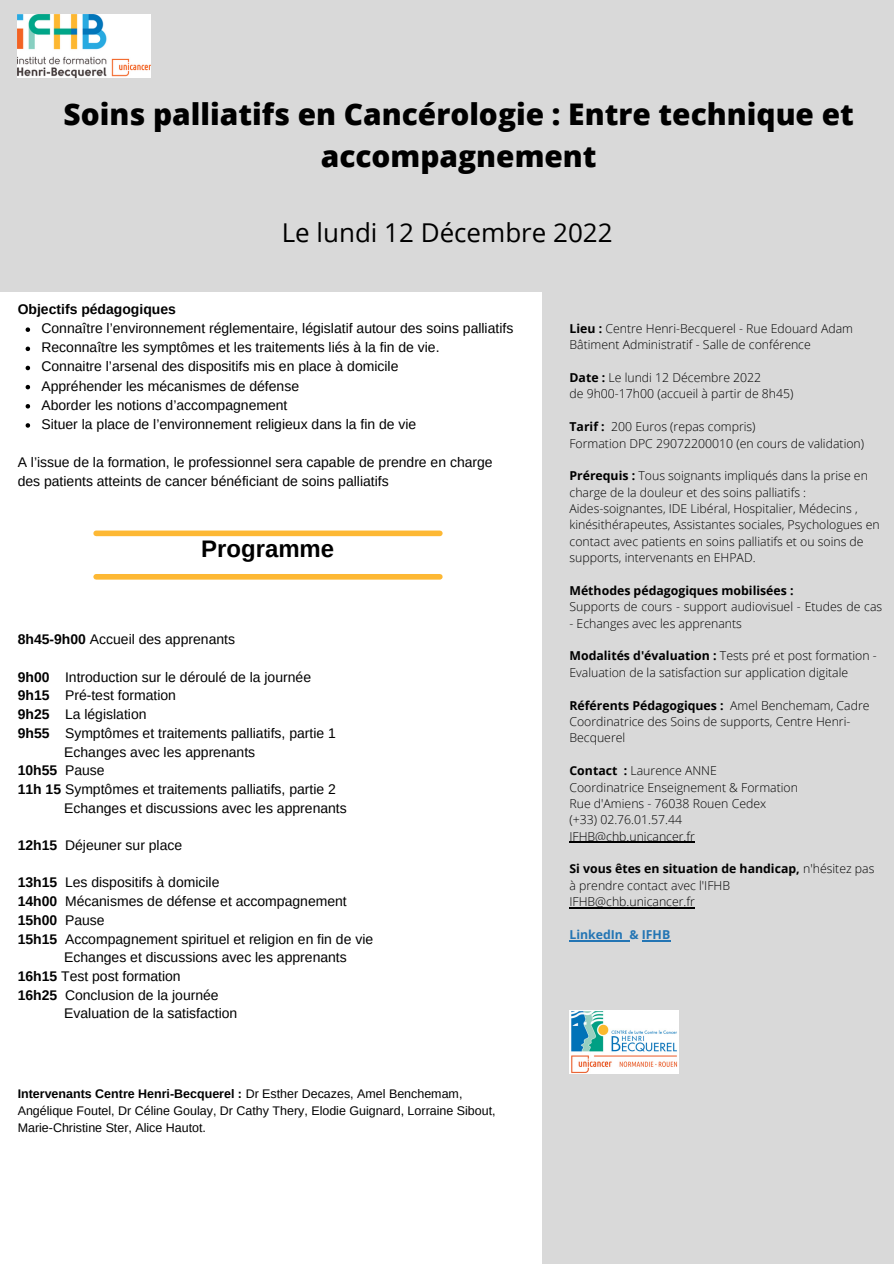
<style>
.page{position:relative;width:894px;height:1264px;background:#fff}
.page>*{position:absolute;margin:0;border:0;box-sizing:border-box;transform-origin:0 0}
.t1{font:800 29.85px/41.7px "Open Sans";color:#000;text-align:center}
.t2{font:25.95px "Open Sans";color:#000}
.t3{font:700 24px "Arimo";color:#000}
.t4{font:13.95px/19.2px "Arimo";color:#000}
.t5{font:700 13.95px "Arimo";color:#000}
.t6{font:12.45px/16.6px "Arimo";color:#000}
.t7{font:300 12.3px/16.4px "Open Sans";color:#000}
.t8{font:700 12.3px "Open Sans";color:#000}
.t9{font:700 12.3px "Open Sans";color:#2375b4}
.s1{font-weight:700}
.s2{font-weight:400}
</style>
<div class="page">
<div style="left:0;top:0;width:893px;height:1263px;background:#d9d9d9"></div>
<div style="left:1px;top:292px;width:540px;height:971px;background:#fff"></div>
<hr style="left:569px;top:841px;width:126px;height:1px;background:#000">
<hr style="left:569px;top:907px;width:126px;height:1px;background:#000">
<hr style="left:569px;top:940px;width:54px;height:1px;background:#2375b4">
<svg style="left:642px;top:940px;width:28px;height:1px"></svg>
<img style="left:569px;top:1010px;width:109px;height:63px">
<div style="left:96px;top:530px;width:343px;height:6px;background:#fdb834"></div>
<svg style="left:26px;top:327px;width:4px;height:5px"></svg>
<svg style="left:26px;top:346px;width:4px;height:5px"></svg>
<svg style="left:26px;top:366px;width:4px;height:4px"></svg>
<svg style="left:26px;top:385px;width:4px;height:4px"></svg>
<svg style="left:26px;top:404px;width:4px;height:4px"></svg>
<svg style="left:26px;top:423px;width:4px;height:4px"></svg>
<img style="left:18px;top:15px;width:133px;height:63px">
<div style="left:96px;top:574px;width:343px;height:5px;background:#fdb834"></div>
<p class="t1" style="left:63px;top:93px;width:791px">Soins palliatifs en Cancérologie : Entre technique et accompagnement</p>
<p class="t5" style="left:18px;top:301px;width:160px">Objectifs pédagogiques</p>
<p class="t2" style="left:282px;top:214px;width:332px">Le lundi 12 Décembre 2022</p>
<p class="t4" style="left:41px;top:318px;width:473px">Connaître l’environnement réglementaire, législatif autour des soins palliatifs</p>
<p class="t4" style="left:41px;top:338px;width:399px">Reconnaître les symptômes et les traitements liés à la fin de vie.</p>
<p class="t4" style="left:41px;top:357px;width:358px">Connaitre l’arsenal des dispositifs mis en place à domicile</p>
<p class="t4" style="left:41px;top:376px;width:259px">Appréhender les mécanismes de défense</p>
<p class="t4" style="left:41px;top:395px;width:247px">Aborder les notions d’accompagnement</p>
<p class="t4" style="left:41px;top:414px;width:376px">Situer la place de l’environnement religieux dans la fin de vie</p>
<p class="t4" style="left:18px;top:452px;width:476px">A l’issue de la formation, le professionnel sera capable de prendre en charge des patients atteints de cancer bénéficiant de soins palliatifs</p>
<p class="t3" style="left:201px;top:535px;width:134px">Programme</p>
<p class="t4" style="left:18px;top:630px;width:219px"><span class="s1">8h45-9h00</span> Accueil des apprenants</p>
<p class="t4" style="left:18px;top:667px;width:295px"><span class="s1">9h00</span> Introduction sur le déroulé de la journée</p>
<p class="t4" style="left:18px;top:686px;width:160px"><span class="s1">9h15</span> Pré-test formation</p>
<p class="t4" style="left:18px;top:704px;width:130px"><span class="s1">9h25</span> La législation</p>
<p class="t4" style="left:18px;top:723px;width:319px"><span class="s1">9h55</span> Symptômes et traitements palliatifs, partie 1</p>
<p class="t4" style="left:64px;top:742px;width:192px">Echanges avec les apprenants</p>
<p class="t5" style="left:18px;top:762px;width:88px">10h55 <span class="s2">Pause</span></p>
<p class="t4" style="left:18px;top:779px;width:319px"><span class="s1">11h 15</span> Symptômes et traitements palliatifs, partie 2</p>
<p class="t4" style="left:64px;top:798px;width:284px">Echanges et discussions avec les apprenants</p>
<p class="t4" style="left:18px;top:835px;width:166px"><span class="s1">12h15</span> Déjeuner sur place</p>
<p class="t4" style="left:18px;top:873px;width:203px"><span class="s1">13h15</span> Les dispositifs à domicile</p>
<p class="t4" style="left:18px;top:891px;width:330px"><span class="s1">14h00</span> Mécanismes de défense et accompagnement</p>
<p class="t5" style="left:18px;top:912px;width:88px">15h00 <span class="s2">Pause</span></p>
<p class="t4" style="left:18px;top:929px;width:357px"><span class="s1">15h15</span> Accompagnement spirituel et religion en fin de vie</p>
<p class="t4" style="left:64px;top:947px;width:284px">Echanges et discussions avec les apprenants</p>
<p class="t4" style="left:18px;top:966px;width:164px"><span class="s1">16h15</span> Test post formation</p>
<p class="t4" style="left:18px;top:985px;width:202px"><span class="s1">16h25</span> Conclusion de la journée</p>
<p class="t4" style="left:64px;top:1003px;width:174px">Evaluation de la satisfaction</p>
<p class="t6" style="left:18px;top:1085px;width:479px"><span class="s1">Intervenants Centre Henri-Becquerel :</span> Dr Esther Decazes, Amel Benchemam,<br>Angélique Foutel, Dr Céline Goulay, Dr Cathy Thery, Elodie Guignard, Lorraine Sibout,<br>Marie-Christine Ster, Alice Hautot.</p>
<p class="t7" style="left:569px;top:320px;width:285px"><span class="s1">Lieu :</span> Centre Henri-Becquerel - Rue Edouard Adam</p>
<p class="t7" style="left:569px;top:336px;width:243px">Bâtiment Administratif - Salle de conférence</p>
<p class="t7" style="left:569px;top:369px;width:193px"><span class="s1">Date :</span> Le lundi 12 Décembre 2022</p>
<p class="t7" style="left:569px;top:385px;width:225px">de 9h00-17h00 (accueil à partir de 8h45)</p>
<p class="t7" style="left:569px;top:418px;width:187px"><span class="s1">Tarif :</span> 200 Euros (repas compris)</p>
<p class="t7" style="left:569px;top:434px;width:296px">Formation DPC 29072200010 (en cours de validation)</p>
<p class="t7" style="left:569px;top:467px;width:300px"><span class="s1">Prérequis :</span> Tous soignants impliqués dans la prise en charge de la douleur et des soins palliatifs :</p>
<p class="t7" style="left:569px;top:500px;width:311px">Aides-soignantes, IDE Libéral, Hospitalier, Médecins , kinésithérapeutes, Assistantes sociales, Psychologues en contact avec patients en soins palliatifs et ou soins de supports, intervenants en EHPAD.</p>
<p class="t8" style="left:569px;top:582px;width:225px">Méthodes pédagogiques mobilisées :</p>
<p class="t7" style="left:569px;top:598px;width:314px">Supports de cours - support audiovisuel - Etudes de cas</p>
<p class="t7" style="left:569px;top:614px;width:174px">- Echanges avec les apprenants</p>
<p class="t7" style="left:569px;top:647px;width:309px"><span class="s1">Modalités d'évaluation :</span> Tests pré et post formation -<br>Evaluation de la satisfaction sur application digitale</p>
<p class="t7" style="left:569px;top:696px;width:301px"><span class="s1">Référents Pédagogiques :</span> Amel Benchemam, Cadre<br>Coordinatrice des Soins de supports, Centre Henri-<br>Becquerel</p>
<p class="t7" style="left:569px;top:762px;width:149px"><span class="s1">Contact :</span> Laurence ANNE</p>
<p class="t7" style="left:569px;top:778px;width:230px">Coordinatrice Enseignement &amp; Formation</p>
<p class="t7" style="left:569px;top:795px;width:198px">Rue d'Amiens - 76038 Rouen Cedex</p>
<p class="t7" style="left:569px;top:811px;width:114px">(+33) 02.76.01.57.44</p>
<p class="t7" style="left:569px;top:827px;width:127px">IFHB@chb.unicancer.fr</p>
<p class="t7" style="left:569px;top:860px;width:306px"><span class="s1">Si vous êtes en situation de handicap,</span> n'hésitez pas à prendre contact avec l'IFHB</p>
<p class="t7" style="left:569px;top:893px;width:127px">IFHB@chb.unicancer.fr</p>
<p class="t9" style="left:569px;top:925px;width:102px">LinkedIn &amp; IFHB</p>
</div>
